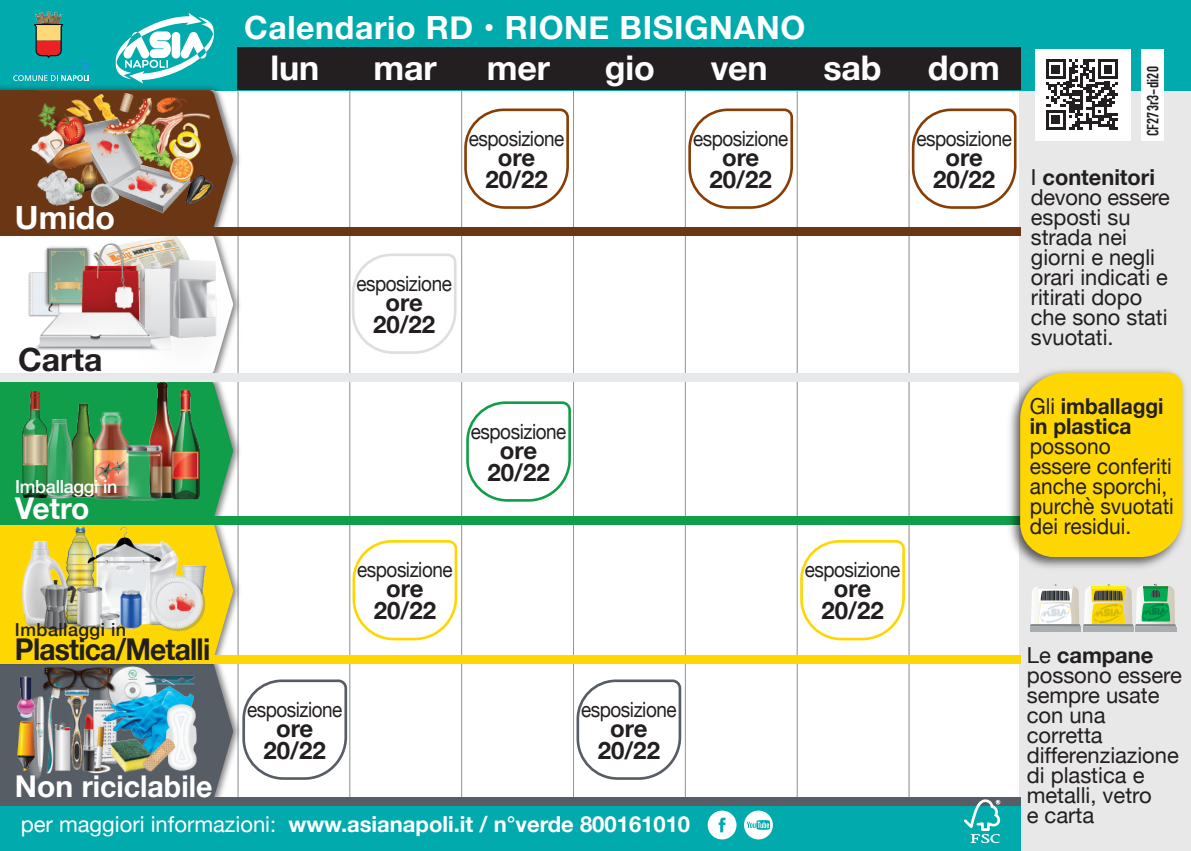
<style>
.page{position:relative;width:1191px;height:851px;background:#fff}
.page>*{position:absolute;margin:0;border:0;box-sizing:border-box;transform-origin:0 0}
.t1{font:700 34px "Helvetica Neue";letter-spacing:-.005em;color:#fff}
.t2{font:700 32px "Helvetica Neue";letter-spacing:.02em;color:#fff}
.t3{font:700 32px "Helvetica Neue";color:#231f20}
.t4{font:700 30px "Helvetica Neue";color:#fff}
.t5{font:700 30px "Helvetica Neue";letter-spacing:-.03em;color:#231f20;scale:.94 1}
.t6{font:700 24px/22px "Helvetica Neue";color:#231f20;text-align:center}
.t7{font:22px/20px "Helvetica Neue";color:#231f20}
.t8{font:22px/20px "Helvetica Neue";color:#231f20;scale:.95 1}
.t9{font:700 22px "Helvetica Neue";color:#fff}
.t10{font:700 22px/20px "Helvetica Neue";color:#231f20;scale:.95 1}
.t11{font:21px "Helvetica Neue";letter-spacing:-.025em;color:#231f20;scale:.9 1}
.t12{font:500 20px "Fira Sans";color:#fff}
.t13{font:500 18px "Helvetica Neue";letter-spacing:.025em;color:#231f20}
.t14{font:500 18px "Helvetica Neue";letter-spacing:-.015em;color:#fff}
.t15{font:16px "DIN Engschrift";letter-spacing:.005em;color:#231f20}
.s1{font-weight:400}
.s2{font-weight:700}
</style>
<div class="page">
<div style="left:1019px;top:0;width:172px;height:850px;background:#e8e8e9"></div>
<hr style="left:349px;top:53px;width:1px;height:749px;background:#939698">
<hr style="left:461px;top:53px;width:1px;height:750px;background:#939698">
<hr style="left:573px;top:53px;width:1px;height:749px;background:#939698">
<hr style="left:685px;top:53px;width:1px;height:749px;background:#939698">
<hr style="left:796px;top:53px;width:1px;height:749px;background:#939698">
<hr style="left:908px;top:53px;width:1px;height:749px;background:#939698">
<img style="left:233px;top:428px;width:7px;height:84px">
<img style="left:233px;top:669px;width:7px;height:128px">
<div style="left:0;top:0;width:1191px;height:90px;background:#00aaad"></div>
<div style="left:237px;top:48px;width:783px;height:42px;background:#231f20"></div>
<div style="left:0;top:801px;width:1020px;height:49px;background:#00aaad"></div>
<svg style="left:707px;top:810px;width:29px;height:30px"></svg>
<svg style="left:744px;top:810px;width:29px;height:29px"></svg>
<div style="left:0;top:373px;width:1020px;height:8px;background:#e6e8e9"></div>
<div style="left:0;top:797px;width:1020px;height:8px;background:#575d65"></div>
<img style="left:0;top:86px;width:244px;height:102px">
<svg style="left:0;top:90px;width:238px;height:146px;background:#815a40"></svg>
<svg style="left:964px;top:799px;width:36px;height:44px"></svg>
<svg style="left:464px;top:108px;width:105px;height:101px"></svg>
<svg style="left:466px;top:401px;width:105px;height:101px"></svg>
<svg style="left:242px;top:679px;width:106px;height:101px"></svg>
<svg style="left:576px;top:679px;width:106px;height:101px"></svg>
<svg style="left:800px;top:540px;width:105px;height:101px"></svg>
<svg style="left:352px;top:540px;width:106px;height:101px"></svg>
<svg style="left:688px;top:108px;width:106px;height:101px"></svg>
<svg style="left:911px;top:108px;width:106px;height:101px"></svg>
<img style="left:35px;top:12px;width:28px;height:12px">
<svg style="left:13px;top:24px;width:77px;height:57px"></svg>
<svg style="left:115px;top:13px;width:99px;height:53px"></svg>
<img style="left:0;top:805px;width:211px;height:1px">
<svg style="left:350px;top:252px;width:107px;height:103px"></svg>
<img style="left:27px;top:188px;width:280px;height:240px">
<div style="left:0;top:227px;width:1020px;height:8px;background:#6a3614"></div>
<img style="left:233px;top:512px;width:12px;height:157px">
<img style="left:0;top:381px;width:233px;height:416px">
<img style="left:13px;top:527px;width:194px;height:107px">
<div style="left:0;top:655px;width:1020px;height:8px;background:#fed702"></div>
<div style="left:0;top:516px;width:1020px;height:8px;background:#119e4b"></div>
<div style="left:1082px;top:627px;width:51px;height:5px;background:#acadb1"></div>
<div style="left:1029px;top:627px;width:51px;height:5px;background:#acadb1"></div>
<div style="left:1135px;top:627px;width:41px;height:5px;background:#acadb1"></div>
<svg style="left:1030px;top:583px;width:146px;height:44px"></svg>
<div style="left:1034px;top:49px;width:96px;height:92px;background:#fff"></div>
<svg style="left:1046px;top:59px;width:72px;height:70px"></svg>
<div style="left:1141px;top:49px;width:23px;height:92px;background:#fff"></div>
<img style="left:1003px;top:369px;width:182px;height:199px">
<div style="left:1020px;top:372px;width:162px;height:185px;background:#fed702"></div>
<img style="left:24px;top:66px;width:191px;height:157px">
<h2 class="t2" style="left:244px;top:2px;width:563px">Calendario RD • RIONE BISIGNANO</h2>
<h1 class="t1" style="left:271px;top:41px;width:50px">lun</h1>
<h1 class="t1" style="left:374px;top:41px;width:65px">mar</h1>
<h1 class="t1" style="left:487px;top:41px;width:65px">mer</h1>
<h1 class="t1" style="left:605px;top:41px;width:51px">gio</h1>
<h1 class="t1" style="left:710px;top:41px;width:59px">ven</h1>
<h1 class="t1" style="left:823px;top:41px;width:60px">sab</h1>
<h1 class="t1" style="left:928px;top:41px;width:74px">dom</h1>
<h2 class="t2" style="left:15px;top:192px;width:102px">Umido</h2>
<h2 class="t3" style="left:18px;top:334px;width:86px">Carta</h2>
<p class="t11" style="left:469px;top:123px;width:107px">esposizione</p>
<p class="t6" style="left:485px;top:147px;width:64px">ore<br>20/22</p>
<p class="t11" style="left:356px;top:268px;width:107px">esposizione</p>
<p class="t6" style="left:373px;top:292px;width:64px">ore<br>20/22</p>
<p class="t11" style="left:693px;top:123px;width:107px">esposizione</p>
<p class="t6" style="left:709px;top:147px;width:64px">ore<br>20/22</p>
<p class="t11" style="left:916px;top:123px;width:107px">esposizione</p>
<p class="t6" style="left:933px;top:147px;width:64px">ore<br>20/22</p>
<p class="t14" style="left:15px;top:472px;width:104px">Imballaggi in</p>
<h3 class="t4" style="left:15px;top:484px;width:76px">Vetro</h3>
<p class="t13" style="left:15px;top:614px;width:113px">Imballaggi in</p>
<h3 class="t5" style="left:15px;top:625px;width:209px">Plastica/Metalli</h3>
<h3 class="t4" style="left:15px;top:762px;width:199px">Non riciclabile</h3>
<p class="t11" style="left:471px;top:416px;width:107px">esposizione</p>
<p class="t6" style="left:487px;top:439px;width:64px">ore<br>20/22</p>
<p class="t11" style="left:357px;top:554px;width:107px">esposizione</p>
<p class="t6" style="left:374px;top:578px;width:64px">ore<br>20/22</p>
<p class="t11" style="left:247px;top:694px;width:107px">esposizione</p>
<p class="t6" style="left:263px;top:717px;width:64px">ore<br>20/22</p>
<p class="t11" style="left:581px;top:694px;width:107px">esposizione</p>
<p class="t6" style="left:597px;top:717px;width:64px">ore<br>20/22</p>
<p class="t9" style="left:21px;top:807px;width:671px"><span class="s1">per maggiori informazioni:</span> www.asianapoli.it / n°verde 800161010</p>
<p class="t12" style="left:21px;top:812px;width:606px">per maggiori informazioni: www.asianapoli.it / n°verde 800161010</p>
<p class="t11" style="left:805px;top:554px;width:107px">esposizione</p>
<p class="t6" style="left:821px;top:578px;width:64px">ore<br>20/22</p>
<p class="t15" style="left:1143px;top:136px;width:71px;rotate:-90deg">CF273r3-di20</p>
<p class="t7" style="left:1030px;top:168px;width:140px">I <span class="s2">contenitori </span>devono essere esposti su strada nei giorni e negli orari indicati e ritirati dopo che sono stati svuotati.</p>
<p class="t10" style="left:1029px;top:396px;width:142px"><span class="s1">Gli</span> imballaggi in plastica</p>
<p class="t8" style="left:1029px;top:437px;width:153px">possono essere conferiti anche sporchi, purchè svuotati dei residui.</p>
<p class="t7" style="left:1026px;top:646px;width:157px">Le <span class="s2">campane </span>possono essere sempre usate con una corretta differenziazione di plastica e metalli, vetro<br>e carta</p>
</div>
